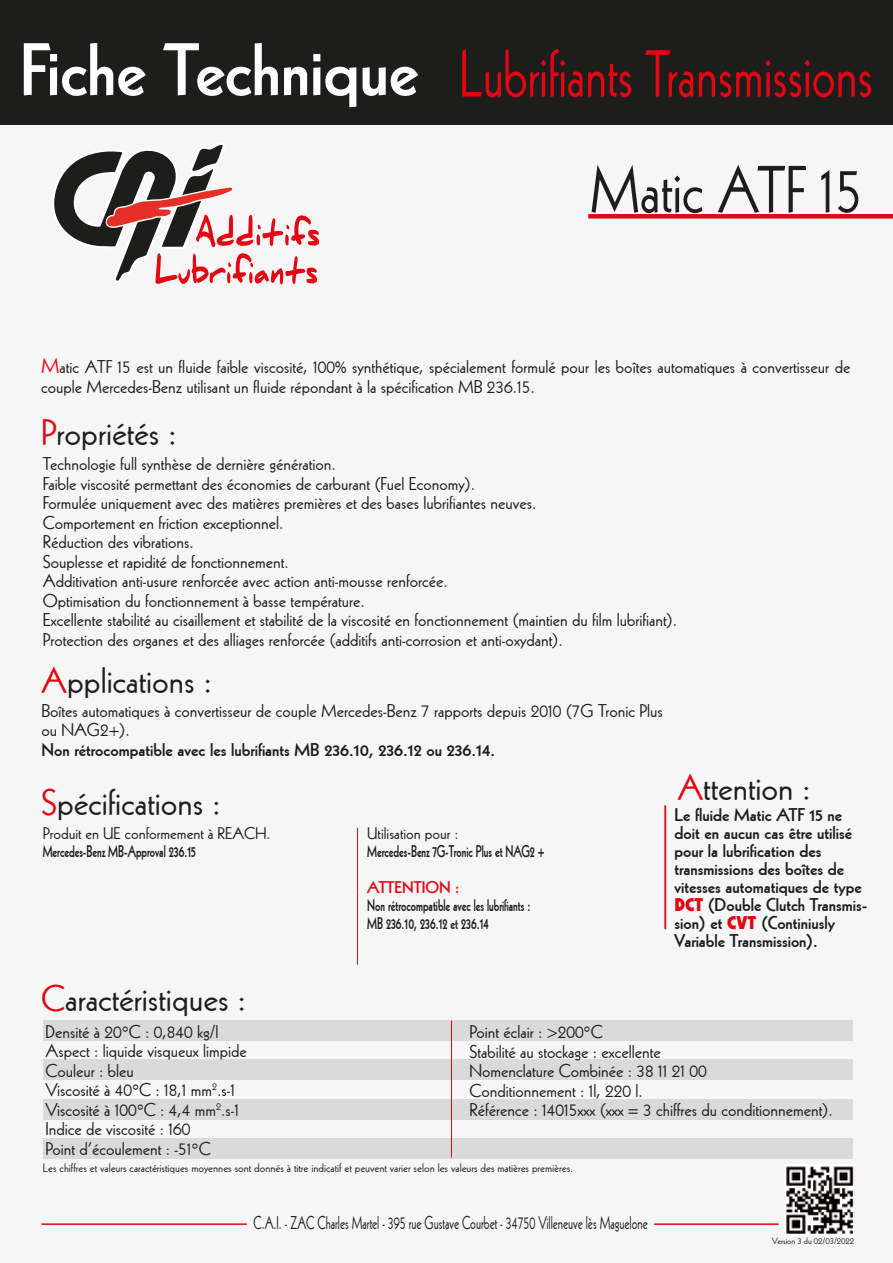
<style>
.page{position:relative;width:893px;height:1263px;background:#fff}
.page>*{position:absolute;margin:0;border:0;box-sizing:border-box;transform-origin:0 0}
.t1{font:800 72px "Kabel";color:#fff}
.t2{font:64.5px "Kabel";color:#e30613;scale:.8 1}
.t3{font:64.5px "Kabel";color:#1d1d1b;scale:.9 1}
.t4{font:36px "Kabel";color:#1d1d1b}
.t5{font:18px/19.5px "Kabel";color:#1d1d1b}
.t6{font:800 18px/18px "Kabel";color:#1d1d1b}
.t7{font:18px "Kabel";color:#1d1d1b;scale:.69 1}
.t8{font:800 16.5px/18px "Kabel";color:#1d1d1b;scale:.69 1}
.t9{font:16.5px "Kabel";color:#1d1d1b}
.t10{font:800 16.5px "Kabel";color:#e30613}
.t11{font:12px "Kabel";color:#1d1d1b}
.t12{font:9px "Kabel";color:#1d1d1b}
.s1{font-size:21px;color:#e30613}
.s2{color:#e30613}
.s3{font-weight:900;color:#e30613}
</style>
<div class="page">
<div style="left:0;top:1px;width:893px;height:1262px;background:#f6f6f6"></div>
<div style="left:0;top:0;width:893px;height:124px;background:#1d1d1b"></div>
<div style="left:588px;top:214px;width:305px;height:5px;background:#e30613"></div>
<div style="left:43px;top:1021px;width:810px;height:20px;background:#dadada"></div>
<div style="left:43px;top:1060px;width:810px;height:20px;background:#dadada"></div>
<div style="left:43px;top:1099px;width:810px;height:20px;background:#dadada"></div>
<div style="left:43px;top:1138px;width:810px;height:20px;background:#dadada"></div>
<hr style="left:451px;top:1020px;width:1px;height:137px;background:#e30613">
<hr style="left:357px;top:828px;width:1px;height:137px;background:#e30613">
<hr style="left:664px;top:805px;width:2px;height:124px;background:#e30613">
<hr style="left:41px;top:1223px;width:206px;height:2px;background:#e30613">
<hr style="left:654px;top:1223px;width:124px;height:2px;background:#e30613">
<img style="left:786px;top:1166px;width:69px;height:68px">
<svg style="left:54px;top:145px;width:265px;height:139px"></svg>
<h1 class="t1" style="left:20px;top:28px;width:400px">Fiche Technique</h1>
<h2 class="t2" style="left:459px;top:36px;width:519px">Lubrifiants Transmissions</h2>
<h2 class="t3" style="left:590px;top:152px;width:305px">Matic ATF 15</h2>
<p class="t5" style="left:41px;top:357px;width:811px"><span class="s1">M</span>atic ATF 15 est un fluide faible viscosité, 100% synthétique, spécialement formulé pour les boîtes automatiques à convertisseur de couple Mercedes-Benz utilisant un fluide répondant à la spécification MB 236.15.</p>
<h3 class="t4" style="left:41px;top:411px;width:137px"><span class="s2">P</span>ropriétés :</h3>
<p class="t5" style="left:43px;top:454px;width:636px">Technologie full synthèse de dernière génération.<br>Faible viscosité permettant des économies de carburant (Fuel Economy).<br>Formulée uniquement avec des matières premières et des bases lubrifiantes neuves.<br>Comportement en friction exceptionnel.<br>Réduction des vibrations.<br>Souplesse et rapidité de fonctionnement.<br>Additivation anti-usure renforcée avec action anti-mousse renforcée.<br>Optimisation du fonctionnement à basse température.<br>Excellente stabilité au cisaillement et stabilité de la viscosité en fonctionnement (maintien du film lubrifiant).<br>Protection des organes et des alliages renforcée (additifs anti-corrosion et anti-oxydant).</p>
<h3 class="t4" style="left:41px;top:660px;width:172px"><span class="s2">A</span>pplications :</h3>
<p class="t5" style="left:42px;top:701px;width:623px">Boîtes automatiques à convertisseur de couple Mercedes-Benz 7 rapports depuis 2010 (7G Tronic Plus ou NAG2+).</p>
<p class="t6" style="left:42px;top:741px;width:455px">Non rétrocompatible avec les lubrifiants MB 236.10, 236.12 ou 236.14.</p>
<h3 class="t4" style="left:41px;top:782px;width:181px"><span class="s2">S</span>pécifications :</h3>
<p class="t9" style="left:43px;top:823px;width:229px">Produit en UE conformement à REACH.</p>
<p class="t8" style="left:43px;top:842px;width:223px">Mercedes-Benz MB-Approval 236.15</p>
<p class="t9" style="left:367px;top:823px;width:93px">Utilisation pour :</p>
<p class="t8" style="left:367px;top:842px;width:259px">Mercedes-Benz 7G-Tronic Plus et NAG2 +</p>
<p class="t10" style="left:367px;top:877px;width:94px">ATTENTION :</p>
<p class="t8" style="left:367px;top:896px;width:238px">Non rétrocompatible avec les lubrifiants :<br>MB 236.10, 236.12 et 236.14</p>
<h3 class="t4" style="left:677px;top:766px;width:135px"><span class="s2">A</span>ttention :</h3>
<p class="t6" style="left:675px;top:805px;width:195px">Le fluide Matic ATF 15 ne doit en aucun cas être utilisé pour la lubrification des transmissions des boîtes de vitesses automatiques de type<br><span class="s3">DCT</span> (Double Clutch Transmis&shy;sion) et <span class="s3">CVT</span> (Continiusly<br>Variable Transmission).</p>
<h3 class="t4" style="left:41px;top:978px;width:206px"><span class="s2">C</span>aractéristiques :</h3>
<p class="t5" style="left:45px;top:1022px;width:203px">Densité à 20°C : 0,840 kg/l<br>Aspect : liquide visqueux limpide<br>Couleur : bleu<br>Viscosité à 40°C : 18,1 mm<sup>2</sup>.s-1<br>Viscosité à 100°C : 4,4 mm<sup>2</sup>.s-1<br>Indice de viscosité : 160<br>Point d’écoulement : -51°C</p>
<p class="t5" style="left:469px;top:1022px;width:365px">Point éclair : &gt;200°C<br>Stabilité au stockage : excellente<br>Nomenclature Combinée : 38 11 21 00<br>Conditionnement : 1l, 220 l.<br>Référence : 14015xxx (xxx = 3 chiffres du conditionnement).</p>
<p class="t11" style="left:43px;top:1161px;width:532px">Les chiffres et valeurs caractéristiques moyennes sont donnés à titre indicatif et peuvent varier selon les valeurs des matières premières.</p>
<p class="t7" style="left:253px;top:1212px;width:573px">C.A.I. - ZAC Charles Martel - 395 rue Gustave Courbet - 34750 Villeneuve lès Maguelone</p>
<p class="t12" style="left:772px;top:1235px;width:84px">Version 3 du 02/03/2022</p>
</div>
